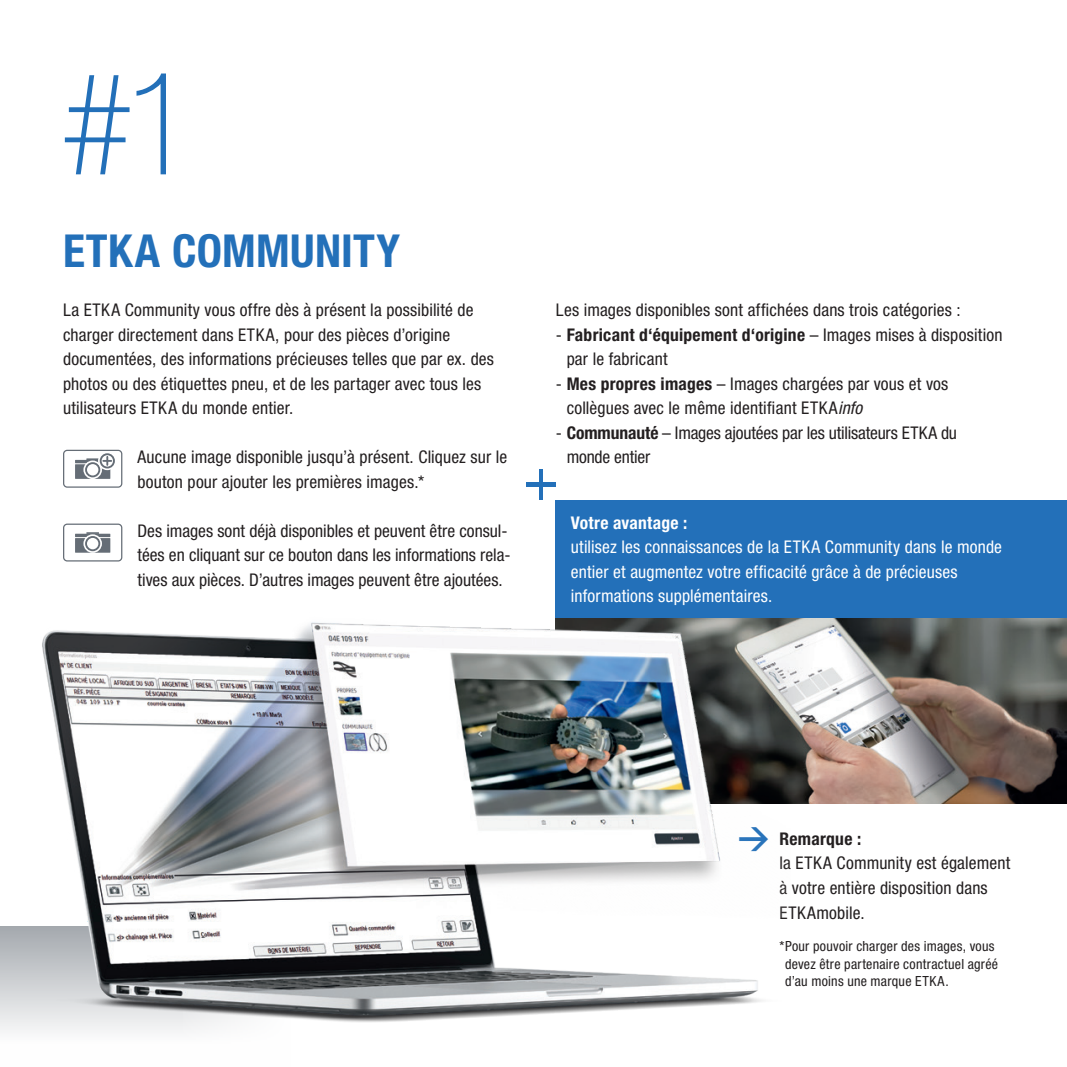
<style>
.page{position:relative;width:1067px;height:1067px;background:#fff}
.page>*{position:absolute;margin:0;border:0;box-sizing:border-box;transform-origin:0 0}
.t1{font:100 condensed 142.45px "Helvetica Neue";color:#2370b9}
.t2{font:700 condensed 45.5px "Helvetica Neue";letter-spacing:.01em;color:#2370b9}
.t3{font:700 31.15px "DIN";color:#2370b9}
.t4{font:condensed 17.5px/24.5px "Helvetica Neue";letter-spacing:.01em;color:#231f20}
.t5{font:condensed 17.5px/24.5px "Helvetica Neue";letter-spacing:.01em;color:#fff}
.t6{font:condensed 17.5px/24.5px "Helvetica Neue";letter-spacing:-.01em;color:#231f20}
.t7{font:700 condensed 17.5px "Helvetica Neue";letter-spacing:.015em;color:#231f20}
.t8{font:condensed 14px/17.5px "Helvetica Neue";letter-spacing:.02em;color:#231f20}
.s1{font-weight:700}
.s2{font-style:italic}
</style>
<div class="page">
<img style="left:790px;top:618px;width:277px;height:185px">
<div style="left:0;top:926px;width:378px;height:141px;background:linear-gradient(to bottom,#a5aaaf,#fff)"></div>
<div style="left:183px;top:908px;width:223px;height:159px;background:#fff"></div>
<div style="left:556px;top:500px;width:511px;height:118px;background:#2370b9"></div>
<hr style="left:539px;top:469px;width:4px;height:31px;background:#2370b9">
<hr style="left:526px;top:483px;width:30px;height:4px;background:#2370b9">
<div style="left:75px;top:538px;width:35px;height:14px;background:#656d76"></div>
<svg style="left:75px;top:533px;width:35px;height:4px"></svg>
<svg style="left:86px;top:532px;width:13px;height:2px"></svg>
<svg style="left:83px;top:534px;width:19px;height:19px"></svg>
<div style="left:86px;top:537px;width:13px;height:13px;background:#fff;border-radius:50%"></div>
<div style="left:85px;top:536px;width:15px;height:15px;border:2px solid #656d76;border-radius:50%"></div>
<div style="left:63px;top:523px;width:59px;height:38px;border:1px solid #656d76;border-radius:4px"></div>
<div style="left:75px;top:464px;width:35px;height:15px;background:#656d76"></div>
<hr style="left:75px;top:460px;width:35px;height:3px;background:#656d76">
<svg style="left:83px;top:460px;width:19px;height:19px"></svg>
<div style="left:86px;top:463px;width:13px;height:13px;background:#fff;border-radius:50%"></div>
<div style="left:85px;top:462px;width:15px;height:15px;border:2px solid #656d76;border-radius:50%"></div>
<div style="left:63px;top:450px;width:59px;height:38px;border:1px solid #656d76;border-radius:4px"></div>
<svg style="left:98px;top:451px;width:19px;height:19px"></svg>
<svg style="left:101px;top:454px;width:13px;height:13px"></svg>
<div style="left:100px;top:453px;width:15px;height:15px;border:2px solid #656d76;border-radius:50%"></div>
<svg style="left:86px;top:457px;width:25px;height:8px"></svg>
<img style="left:6px;top:580px;width:784px;height:480px">
<p class="t1" style="left:63px;top:44px;width:133px">#1</p>
<p class="t2" style="left:63px;top:223px;width:339px">ETKA COMMUNITY</p>
<p class="t4" style="left:63px;top:297px;width:432px">La ETKA Community vous offre dès à présent la possibilité de charger directement dans ETKA, pour des pièces d’origine documentées, des informations précieuses telles que par ex. des photos ou des étiquettes pneu, et de les partager avec tous les utilisateurs ETKA du monde entier.</p>
<p class="t4" style="left:137px;top:444px;width:371px">Aucune image disponible jusqu’à présent. Cliquez sur le bouton pour ajouter les premières images.*</p>
<p class="t4" style="left:137px;top:518px;width:375px">Des images sont déjà disponibles et peuvent être consul&shy;tées en cliquant sur ce bouton dans les informations rela&shy;tives aux pièces. D’autres images peuvent être ajoutées.</p>
<p class="t4" style="left:556px;top:297px;width:406px">Les images disponibles sont affichées dans trois catégories :</p>
<p class="t4" style="left:566px;top:322px;width:437px;text-indent:-11px">- <span class="s1">Fabricant d‘équipement d‘origine</span> – Images mises à disposition par le fabricant</p>
<p class="t4" style="left:566px;top:371px;width:383px;text-indent:-11px">- <span class="s1">Mes propres images</span> – Images chargées par vous et vos collègues avec le même identifiant ETKA<span class="s2">info</span></p>
<p class="t6" style="left:566px;top:420px;width:392px;text-indent:-11px">- <span class="s1">Communauté</span> – Images ajoutées par les utilisateurs ETKA du monde entier</p>
<p class="t5" style="left:571px;top:510px;width:433px"><span class="s1">Votre avantage :<br></span>utilisez les connaissances de la ETKA Community dans le monde entier et augmentez votre efficacité grâce à de précieuses informations supplémentaires.</p>
<p class="t3" style="left:737px;top:816px;width:33px">&gt;</p>
<p class="t7" style="left:779px;top:828px;width:83px">Remarque :</p>
<p class="t4" style="left:779px;top:851px;width:232px">la ETKA Community est également à votre entière disposition dans<br>ETKAmobile.</p>
<p class="t8" style="left:785px;top:937px;width:215px;text-indent:-5px">*Pour pouvoir charger des images, vous devez être partenaire contractuel agréé d’au moins une marque ETKA.</p>
</div>
